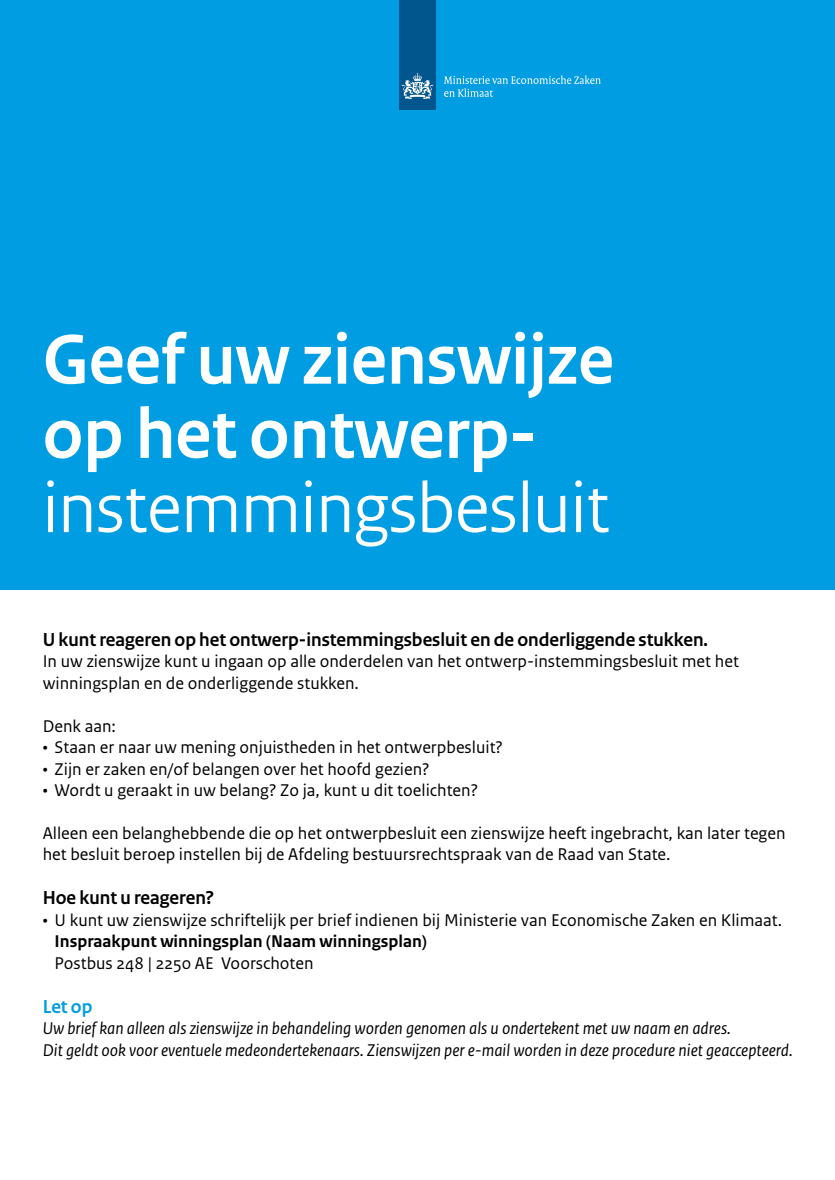
<style>
.page{position:relative;width:835px;height:1180px;background:#fff}
.page>*{position:absolute;margin:0;border:0;box-sizing:border-box;transform-origin:0 0}
._01_RO_Titel{font:700 74.2px/74.2px "Rijksoverheid Sans Heading";color:#fff}
._02_RO_Subtitel{font:700 19.77px "Rijksoverheid Sans Heading";color:#000}
._02_RO_Subtitel-2{font:700 19.77px "Rijksoverheid Sans Heading";color:#009de2}
._03_RO_Broodtekst_gr{font:17.85px/21.4px "Rijksoverheid Sans Text";color:#000}
.opsomming{font:17.85px "Rijksoverheid Sans Text";color:#000}
._03_RO_Broodtekst_gr-2{font:italic 17.85px/21.4px "Rijksoverheid Sans Text";color:#000}
._03_RO_Broodtekst_gr-3{font:700 17.85px "Rijksoverheid Sans Text";color:#000}
.s1{font-weight:400}
</style>
<div class="page">
<div style="left:0;top:0;width:834px;height:590px;background:#009de2"></div>
<div style="left:399px;top:0;width:36px;height:109px;background:#00568d"></div>
<svg style="left:401px;top:73px;width:32px;height:26px"></svg>
<svg style="left:444px;top:76px;width:156px;height:21px"></svg>
<p class="_01_RO_Titel" style="left:43px;top:324px;width:573px">Geef uw zienswijze op het ontwerp&shy;<span class="s1">instemmingsbesluit</span></p>
<p class="_02_RO_Subtitel" style="left:43px;top:628px;width:666px">U kunt reageren op het ontwerp-instemmingsbesluit en de onderliggende stukken.</p>
<p class="_03_RO_Broodtekst_gr" style="left:43px;top:651px;width:697px">In uw zienswijze kunt u ingaan op alle onderdelen van het ontwerp-instemmingsbesluit met het winningsplan en de onderliggende stukken.</p>
<p class="_03_RO_Broodtekst_gr" style="left:43px;top:715px;width:75px">Denk aan:</p>
<p class="opsomming" style="left:43px;top:737px;width:462px">• Staan er naar uw mening onjuistheden in het ontwerpbesluit?</p>
<p class="opsomming" style="left:43px;top:758px;width:388px">• Zijn er zaken en/of belangen over het hoofd gezien?</p>
<p class="opsomming" style="left:43px;top:780px;width:437px">• Wordt u geraakt in uw belang? Zo ja, kunt u dit toelichten?</p>
<p class="_03_RO_Broodtekst_gr" style="left:43px;top:822px;width:744px">Alleen een belanghebbende die op het ontwerpbesluit een zienswijze heeft ingebracht, kan later tegen het besluit beroep instellen bij de Afdeling bestuursrechtspraak van de Raad van State.</p>
<p class="_02_RO_Subtitel" style="left:43px;top:887px;width:173px">Hoe kunt u reageren?</p>
<p class="opsomming" style="left:43px;top:909px;width:741px">• U kunt uw zienswijze schriftelijk per brief indienen bij Ministerie van Economische Zaken en Klimaat.</p>
<p class="_03_RO_Broodtekst_gr-3" style="left:55px;top:931px;width:374px">Inspraakpunt winningsplan (Naam winningsplan)</p>
<p class="_03_RO_Broodtekst_gr" style="left:55px;top:952px;width:260px">Postbus 248 | 2250 AE Voorschoten</p>
<p class="_02_RO_Subtitel-2" style="left:43px;top:995px;width:51px">Let op</p>
<p class="_03_RO_Broodtekst_gr-2" style="left:43px;top:1018px;width:751px">Uw brief kan alleen als zienswijze in behandeling worden genomen als u ondertekent met uw naam en adres.<br>Dit geldt ook voor eventuele medeondertekenaars. Zienswijzen per e-mail worden in deze procedure niet geaccepteerd.</p>
</div>
